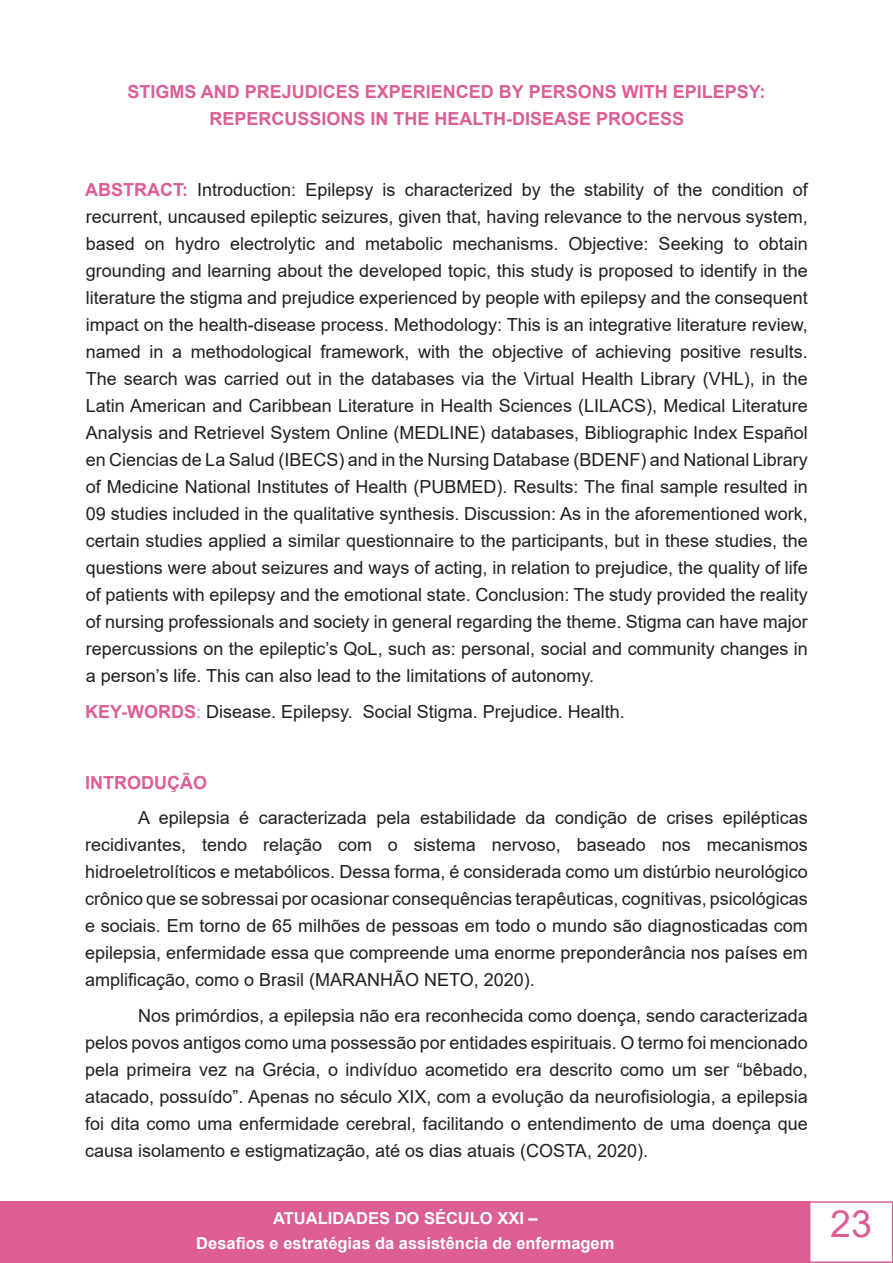
<style>
.page{position:relative;width:893px;height:1263px;background:#fff}
.page>*{position:absolute;margin:0;border:0;box-sizing:border-box;transform-origin:0 0}
.t1{font:37.5px "Arial";color:#dc5e95}
.t2{font:18px/27px "Arial";color:#231f20;text-align:justify}
.t3{font:700 18px/27px "Arial";color:#dc5e95;text-align:center}
.t4{font:700 16.5px/24.8px "Arial";color:#fff;text-align:center}
.s1{font-weight:700;color:#dc5e95}
.s2{color:#dc5e95}
</style>
<div class="page">
<div style="left:0;top:1201px;width:810px;height:62px;background:#dc5e95"></div>
<div style="left:809px;top:1201px;width:84px;height:62px;background:#fff;border:2px solid #dc5e95"></div>
<p class="t3" style="left:128px;top:79px;width:639px">STIGMS AND PREJUDICES EXPERIENCED BY PERSONS WITH EPILEPSY:<br>REPERCUSSIONS IN THE HEALTH-DISEASE PROCESS</p>
<p class="t2" style="left:85px;top:176px;width:724px"><span class="s1">ABSTRACT:</span> Introduction: Epilepsy is characterized by the stability of the condition of recurrent, uncaused epileptic seizures, given that, having relevance to the nervous system, based on hydro electrolytic and metabolic mechanisms. Objective: Seeking to obtain grounding and learning about the developed topic, this study is proposed to identify in the literature the stigma and prejudice experienced by people with epilepsy and the consequent impact on the health-disease process. Methodology: This is an integrative literature review, named in a methodological framework, with the objective of achieving positive results.<br>The search was carried out in the databases via the Virtual Health Library (VHL), in the Latin American and Caribbean Literature in Health Sciences (LILACS), Medical Literature Analysis and Retrievel System Online (MEDLINE) databases, Bibliographic Index Español en Ciencias de La Salud (IBECS) and in the Nursing Database (BDENF) and National Library of Medicine National Institutes of Health (PUBMED). Results: The final sample resulted in 09 studies included in the qualitative synthesis. Discussion: As in the aforementioned work, certain studies applied a similar questionnaire to the participants, but in these studies, the questions were about seizures and ways of acting, in relation to prejudice, the quality of life of patients with epilepsy and the emotional state. Conclusion: The study provided the reality of nursing professionals and society in general regarding the theme. Stigma can have major repercussions on the epileptic’s QoL, such as: personal, social and community changes in a person’s life. This can also lead to the limitations of autonomy.</p>
<p class="t2" style="left:85px;top:698px;width:541px"><span class="s1">KEY-WORDS</span><span class="s2">:</span> Disease. Epilepsy. Social Stigma. Prejudice. Health.</p>
<p class="t3" style="left:85px;top:769px;width:123px">INTRODUÇÃO</p>
<p class="t2" style="left:85px;top:804px;width:724px;text-indent:53px">A epilepsia é caracterizada pela estabilidade da condição de crises epilépticas recidivantes, tendo relação com o sistema nervoso, baseado nos mecanismos hidroeletrolíticos e metabólicos. Dessa forma, é considerada como um distúrbio neurológico crônico que se sobressai por ocasionar consequências terapêuticas, cognitivas, psicológicas e sociais. Em torno de 65 milhões de pessoas em todo o mundo são diagnosticadas com epilepsia, enfermidade essa que compreende uma enorme preponderância nos países em amplificação, como o Brasil (MARANHÃO NETO, 2020).</p>
<p class="t2" style="left:85px;top:1002px;width:724px;text-indent:53px">Nos primórdios, a epilepsia não era reconhecida como doença, sendo caracterizada pelos povos antigos como uma possessão por entidades espirituais. O termo foi mencionado pela primeira vez na Grécia, o indivíduo acometido era descrito como um ser “bêbado, atacado, possuído”. Apenas no século XIX, com a evolução da neurofisiologia, a epilepsia foi dita como uma enfermidade cerebral, facilitando o entendimento de uma doença que causa isolamento e estigmatização, até os dias atuais (COSTA, 2020).</p>
<p class="t4" style="left:196px;top:1206px;width:420px">ATUALIDADES DO SÉCULO XXI –<br>Desafios e estratégias da assistência de enfermagem</p>
<h1 class="t1" style="left:830px;top:1198px;width:43px">23</h1>
</div>
